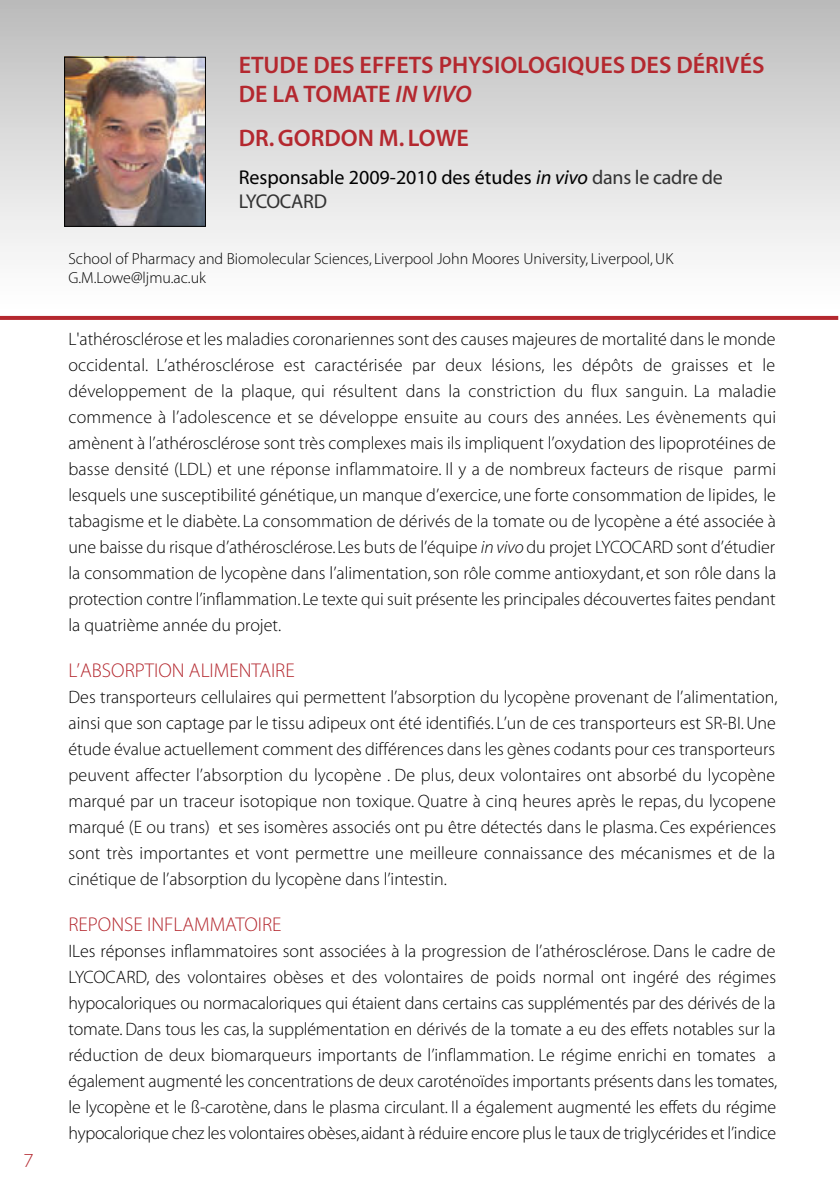
<style>
.page{position:relative;width:840px;height:1191px;background:#fff}
.page>*{position:absolute;margin:0;border:0;box-sizing:border-box;transform-origin:0 0}
.t1{font:24px/28.8px "Myriad MM 565 600";color:#b4282f}
.t2{font:20px/24px "Myriad MM 406 600";color:#000}
.t3{font:20px "Myriad MM 215 600";color:#b4282f}
.t4{font:20px "Myriad MM 215 700";color:#b4282f}
.t5{font:18px/26px "Myriad MM 215 600";color:#000;text-align:justify}
.t6{font:16px/19.2px "Myriad MM 215 600";color:#000}
.s1{font-family:"Myriad MM It 565 600"}
.s2{font-family:"Myriad MM It 406 600"}
.s3{color:#333}
.s4{font-family:"Myriad MM It 215 600"}
</style>
<div class="page">
<img style="left:0;top:0;width:839px;height:252px">
<svg style="left:0;top:316px;width:837px;height:4px;background:#b52b32"></svg>
<img style="left:66px;top:59px;width:138px;height:166px">
<div style="left:64px;top:57px;width:142px;height:170px;border:1px solid #000"></div>
<p class="t4" style="left:23px;top:1152px;width:12px">7</p>
<h1 class="t1" style="left:238px;top:53px;width:527px">ETUDE DES EFFETS PHYSIOLOGIQUES DES DÉRIVÉS<br>DE LA TOMATE <span class="s1">IN VIVO</span></h1>
<h1 class="t1" style="left:238px;top:126px;width:232px">DR. GORDON M. LOWE</h1>
<p class="t2" style="left:238px;top:167px;width:485px">Responsable 2009-2010 des études <span class="s2">in vivo</span> <span class="s3">dans le cadre de<br>LYCOCARD</span></p>
<p class="t6" style="left:68px;top:250px;width:606px">School of Pharmacy and Biomolecular Sciences, Liverpool John Moores University, Liverpool, UK<br>G.M.Lowe@ljmu.ac.uk</p>
<p class="t5" style="left:68px;top:327px;width:709px">L'athérosclérose et les maladies coronariennes sont des causes majeures de mortalité dans le monde occidental. L’athérosclérose est caractérisée par deux lésions, les dépôts de graisses et le développement de la plaque, qui résultent dans la constriction du flux sanguin. La maladie commence à l’adolescence et se développe ensuite au cours des années. Les évènements qui amènent à l’athérosclérose sont très complexes mais ils impliquent l’oxydation des lipoprotéines de basse densité (LDL) et une réponse inflammatoire. Il y a de nombreux facteurs de risque parmi lesquels une susceptibilité génétique, un manque d’exercice, une forte consommation de lipides, le tabagisme et le diabète. La consommation de dérivés de la tomate ou de lycopène a été associée à une baisse du risque d’athérosclérose. Les buts de l’équipe <span class="s4">in vivo</span> du projet LYCOCARD sont d’étudier la consommation de lycopène dans l’alimentation, son rôle comme antioxydant, et son rôle dans la protection contre l’inflammation. Le texte qui suit présente les principales découvertes faites pendant la quatrième année du projet.</p>
<p class="t3" style="left:68px;top:663px;width:227px">L’ABSORPTION ALIMENTAIRE</p>
<p class="t5" style="left:68px;top:685px;width:710px;text-align:left">Des transporteurs cellulaires qui permettent l’absorption du lycopène provenant de l’alimentation, ainsi que son captage par le tissu adipeux ont été identifiés. L’un de ces transporteurs est SR-BI. Une étude évalue actuellement comment des différences dans les gènes codants pour ces transporteurs peuvent affecter l’absorption du lycopène . De plus, deux volontaires ont absorbé du lycopène marqué par un traceur isotopique non toxique. Quatre à cinq heures après le repas, du lycopene marqué (E ou trans) et ses isomères associés ont pu être détectés dans le plasma. Ces expériences sont très importantes et vont permettre une meilleure connaissance des mécanismes et de la cinétique de l’absorption du lycopène dans l’intestin.</p>
<p class="t3" style="left:68px;top:917px;width:214px">REPONSE INFLAMMATOIRE</p>
<p class="t5" style="left:68px;top:939px;width:710px">ILes réponses inflammatoires sont associées à la progression de l’athérosclérose. Dans le cadre de LYCOCARD, des volontaires obèses et des volontaires de poids normal ont ingéré des régimes hypocaloriques ou normacaloriques qui étaient dans certains cas supplémentés par des dérivés de la tomate. Dans tous les cas, la supplémentation en dérivés de la tomate a eu des effets notables sur la réduction de deux biomarqueurs importants de l’inflammation. Le régime enrichi en tomates a également augmenté les concentrations de deux caroténoïdes importants présents dans les tomates, le lycopène et le ß-carotène, dans le plasma circulant. Il a également augmenté les effets du régime hypocalorique chez les volontaires obèses, aidant à réduire encore plus le taux de triglycérides et l’indice</p>
</div>
